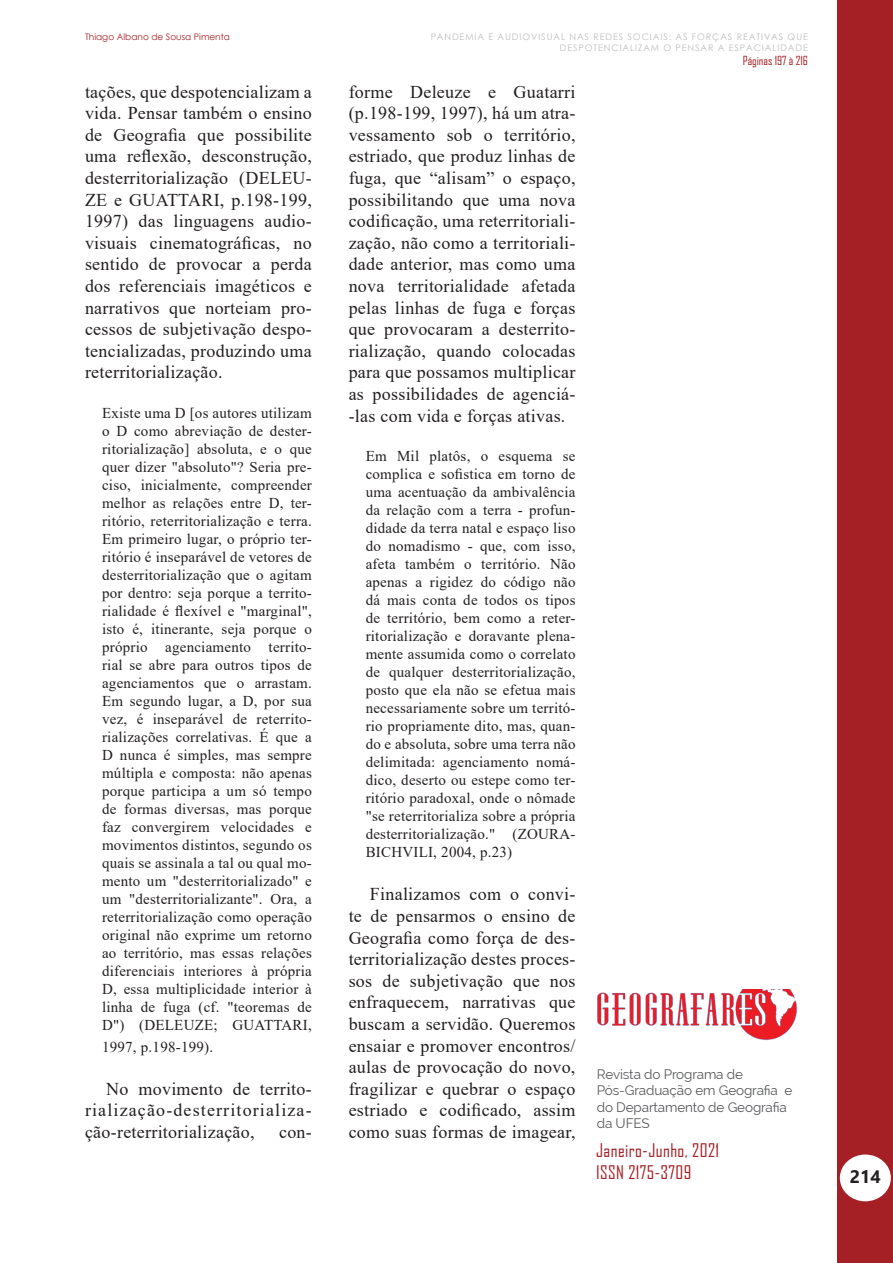
<style>
.page{position:relative;width:893px;height:1263px;background:#fff}
.page>*{position:absolute;margin:0;border:0;box-sizing:border-box;transform-origin:0 0}
.Corpo_do_Texto_Ofici{font:18px/21.6px "Times New Roman";letter-spacing:.015em;color:#231f20;text-align:justify}
.t1{font:18px/21.6px "Agency FB";letter-spacing:.025em;color:#a52025}
.t2{font:700 18px "Segoe UI";color:#231f20}
.Corpo_do_Texto_Ofici-2{font:15px/18px "Times New Roman";letter-spacing:.015em;color:#231f20;text-align:justify}
.t3{font:13.5px/16.2px "Raleway";letter-spacing:-.01em;color:#57585a}
.t4{font:12px "Agency FB";color:#a52025}
.t5{font:9px/10.8px "Century Gothic";letter-spacing:.1em;color:#bcbdc0;text-align:right}
.t6{font:9px "Century Gothic";color:#a52025}
</style>
<div class="page">
<div style="left:838px;top:0;width:55px;height:1263px;background:#a52025"></div>
<div style="left:841px;top:1155px;width:49px;height:45px;background:#fff;border-radius:50%"></div>
<div style="left:840px;top:1154px;width:51px;height:47px;border:2px solid #fff;border-radius:50%"></div>
<img style="left:597px;top:989px;width:200px;height:51px">
<p class="t6" style="left:85px;top:30px;width:146px">Thiago Albano de Sousa Pimenta</p>
<p class="Corpo_do_Texto_Ofici" style="left:85px;top:80px;width:228px">tações, que despotencializam a vida. Pensar também o ensino de Geografia que possibilite uma reflexão, desconstrução, desterritorialização (DELEU-ZE e GUATTARI, p.198-199, 1997) das linguagens audio&shy;visuais cinematográficas, no sentido de provocar a perda dos referenciais imagéticos e narrativos que norteiam pro&shy;cessos de subjetivação despo&shy;tencializadas, produzindo uma reterritorialização.</p>
<p class="Corpo_do_Texto_Ofici-2" style="left:102px;top:403px;width:211px">Existe uma D [os autores utilizam o D como abreviação de dester&shy;ritorialização] absoluta, e o que quer dizer "absoluto"? Seria pre&shy;ciso, inicialmente, compreender melhor as relações entre D, ter&shy;ritório, reterritorialização e terra.<br>Em primeiro lugar, o próprio ter&shy;ritório é inseparável de vetores de desterritorialização que o agitam por dentro: seja porque a territo&shy;rialidade é flexível e "marginal", isto é, itinerante, seja porque o próprio agenciamento territo&shy;rial se abre para outros tipos de agenciamentos que o arrastam.<br>Em segundo lugar, a D, por sua vez, é inseparável de reterrito&shy;rializações correlativas. É que a D nunca é simples, mas sempre múltipla e composta: não apenas porque participa a um só tempo de formas diversas, mas porque faz convergirem velocidades e movimentos distintos, segundo os quais se assinala a tal ou qual mo&shy;mento um "desterritorializado" e um "desterritorializante". Ora, a reterritorialização como operação original não exprime um retorno ao território, mas essas relações diferenciais interiores à própria D, essa multiplicidade interior à linha de fuga (cf. "teoremas de D") (DELEUZE; GUATTARI,</p>
<p class="Corpo_do_Texto_Ofici-2" style="left:102px;top:1037px;width:113px">1997, p.198-199).</p>
<p class="Corpo_do_Texto_Ofici" style="left:85px;top:1077px;width:228px;text-indent:21px">No movimento de territo&shy;rialização-desterritorializa&shy;ção-reterritorialização,</p>
<p class="Corpo_do_Texto_Ofici" style="left:279px;top:1121px;width:34px">con-</p>
<p class="t5" style="left:431px;top:31px;width:379px">PANDEMIA E AUDIOVISUAL NAS REDES SOCIAIS: AS FORÇAS REATIVAS QUE<br>DESPOTENCIALIZAM O PENSAR A ESPACIALIDADE</p>
<p class="t4" style="left:743px;top:53px;width:67px">Páginas 197 à 216</p>
<p class="Corpo_do_Texto_Ofici" style="left:349px;top:80px;width:228px">forme Deleuze e Guatarri (p.198-199, 1997), há um atra&shy;vessamento sob o território, estriado, que produz linhas de fuga, que “alisam” o espaço, possibilitando que uma nova codificação, uma reterritoriali&shy;zação, não como a territoriali&shy;dade anterior, mas como uma nova territorialidade afetada pelas linhas de fuga e forças que provocaram a desterrito&shy;rialização, quando colocadas para que possamos multiplicar as possibilidades de agenciá--las com vida e forças ativas.</p>
<p class="Corpo_do_Texto_Ofici-2" style="left:366px;top:447px;width:211px">Em Mil platôs, o esquema se complica e sofistica em torno de uma acentuação da ambivalência da relação com a terra - profun&shy;didade da terra natal e espaço liso do nomadismo - que, com isso, afeta também o território. Não apenas a rigidez do código não dá mais conta de todos os tipos de território, bem como a reter&shy;ritorialização e doravante plena&shy;mente assumida como o correlato de qualquer desterritorialização, posto que ela não se efetua mais necessariamente sobre um territó&shy;rio propriamente dito, mas, quan&shy;do e absoluta, sobre uma terra não delimitada: agenciamento nomá&shy;dico, deserto ou estepe como ter&shy;ritório paradoxal, onde o nômade "se reterritorializa sobre a própria desterritorialização." (ZOURA-BICHVILI, 2004, p.23)</p>
<p class="Corpo_do_Texto_Ofici" style="left:349px;top:883px;width:228px;text-indent:21px">Finalizamos com o convi&shy;te de pensarmos o ensino de Geografia como força de des&shy;territorialização destes proces&shy;sos de subjetivação que nos enfraquecem, narrativas que buscam a servidão. Queremos ensaiar e promover encontros/ aulas de provocação do novo, fragilizar e quebrar o espaço estriado e codificado, assim como suas formas de imagear,</p>
<p class="t3" style="left:597px;top:1066px;width:197px">Revista do Programa de<br>Pós-Graduação em Geografia e do Departamento de Geografia da UFES</p>
<p class="t1" style="left:596px;top:1139px;width:124px">Janeiro-Junho, 2021<br>ISSN 2175-3709</p>
<p class="t2" style="left:850px;top:1159px;width:33px">214</p>
</div>
